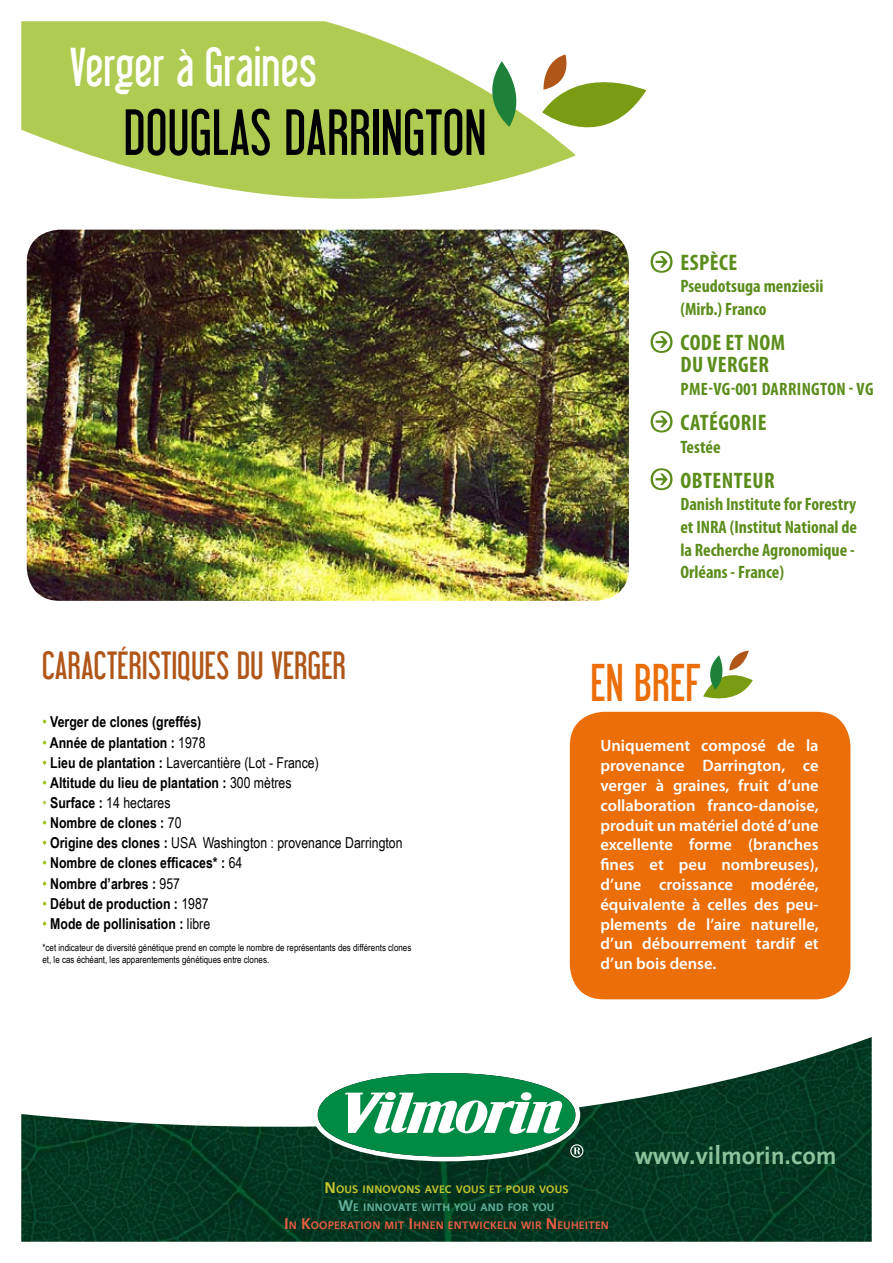
<style>
.page{position:relative;width:893px;height:1263px;background:#fff}
.page>*{position:absolute;margin:0;border:0;box-sizing:border-box;transform-origin:0 0}
.t1{font:57px "Libel Suit";letter-spacing:.03em;color:#000}
.t2{font:48px "Libel Suit";letter-spacing:.02em;color:#fff}
.t3{font:46.5px "Libel Suit";color:#eb6e08}
.t4{font:34.5px "Libel Suit";letter-spacing:.03em;color:#b05618}
.t5{font:700 25.5px "Projekt LT";color:#8bc39c;scale:.95 1}
.t6{font:700 condensed 22.5px/22.5px "Myriad Pro";letter-spacing:.02em;color:#5c8d1c}
.t7{font:700 condensed 18px/22.5px "Myriad Pro";color:#5c8d1c}
.t8{font:700 condensed 18px "Myriad Pro";letter-spacing:.02em;color:#5c8d1c}
.t9{font:600 16.5px/19.8px "Myriad Pro";color:#fff;text-align:justify}
.t10{font:700 15px "Arial Narrow";color:#000}
.t11{font:15px "Arial Narrow";color:#000}
.t12{font:700 10.95px/18px "Projekt LT";letter-spacing:.015em;color:#e95d43;text-align:center}
.t13{font:9.75px/11.7px "Arial Narrow";color:#000}
.s1{font-weight:400;color:#97be0d}
.s2{font-weight:400}
.s3{color:#97be0d}
.s4{font-weight:700}
.s5{color:#b0cb52}
.s6{font-size:15.75px;color:#c6c530}
.s7{color:#c6c530}
.s8{font-size:15.75px;color:#64b19d}
.s9{color:#64b19d}
.s10{font-size:15.75px}
</style>
<div class="page">
<div style="left:570px;top:712px;width:280px;height:287px;background:#eb6e08;border-radius:34px"></div>
<svg style="left:21px;top:21px;width:555px;height:209px;fill:#b0cb52"></svg>
<svg style="left:542px;top:54px;width:104px;height:100px"></svg>
<svg style="left:477px;top:61px;width:52px;height:66px"></svg>
<img style="left:21px;top:1037px;width:851px;height:205px">
<svg style="left:313px;top:1068px;width:270px;height:93px"></svg>
<svg style="left:651px;top:251px;width:21px;height:22px"></svg>
<svg style="left:651px;top:331px;width:21px;height:22px"></svg>
<svg style="left:651px;top:468px;width:21px;height:22px"></svg>
<svg style="left:651px;top:411px;width:21px;height:21px"></svg>
<svg style="left:703px;top:651px;width:50px;height:48px"></svg>
<img style="left:27px;top:230px;width:602px;height:371px">
<h2 class="t2" style="left:70px;top:39px;width:247px">VERGER À GRAINES</h2>
<h1 class="t1" style="left:124px;top:98px;width:363px">DOUGLAS DARRINGTON</h1>
<h3 class="t4" style="left:43px;top:645px;width:26px">CARACT</h3>
<h3 class="t4" style="left:118px;top:645px;width:225px">ÉRISTIQUES DU VERGER</h3>
<p class="t10" style="left:43px;top:711px;width:160px"><span class="s1">•</span> Verger de clones (greffés)</p>
<p class="t10" style="left:43px;top:731px;width:165px"><span class="s1">•</span> Année de plantation : <span class="s2">1978</span></p>
<p class="t11" style="left:43px;top:751px;width:278px"><span class="s3">•</span> <span class="s4">Lieu de plantation :</span> Lavercantière (Lot - France)</p>
<p class="t10" style="left:43px;top:771px;width:251px"><span class="s1">•</span> Altitude du lieu de plantation : <span class="s2">300 mètres</span></p>
<p class="t11" style="left:43px;top:792px;width:130px"><span class="s5">•</span> <span class="s4">Surface :</span> 14 hectares</p>
<p class="t10" style="left:43px;top:811px;width:140px"><span class="s1">•</span> Nombre de clones : <span class="s2">70</span></p>
<p class="t11" style="left:43px;top:832px;width:362px"><span class="s3">•</span> <span class="s4">Origine des clones :</span> USA Washington : provenance Darrington</p>
<p class="t10" style="left:43px;top:852px;width:201px"><span class="s1">•</span> Nombre de clones efficaces* : <span class="s2">64</span></p>
<p class="t10" style="left:43px;top:872px;width:139px"><span class="s1">•</span> Nombre d’arbres : <span class="s2">957</span></p>
<p class="t10" style="left:43px;top:892px;width:168px"><span class="s1">•</span> Début de production : <span class="s2">1987</span></p>
<p class="t10" style="left:43px;top:912px;width:169px"><span class="s1">•</span> Mode de pollinisation : <span class="s2">libre</span></p>
<p class="t13" style="left:43px;top:941px;width:370px">*cet indicateur de diversité génétique prend en compte le nombre de représentants des différents clones et, le cas échéant, les apparentements génétiques entre clones.</p>
<h3 class="t6" style="left:681px;top:250px;width:56px">Espèce</h3>
<p class="t7" style="left:680px;top:275px;width:145px">Pseudotsuga menziesii (Mirb.) Franco</p>
<h3 class="t6" style="left:681px;top:331px;width:104px">Code et nom du verger</h3>
<p class="t8" style="left:680px;top:378px;width:186px">PME-VG-001 Darrington - VG</p>
<h3 class="t6" style="left:681px;top:411px;width:86px">Catégorie</h3>
<p class="t7" style="left:680px;top:435px;width:42px">Testée</p>
<h3 class="t6" style="left:681px;top:469px;width:96px">Obtenteur</h3>
<p class="t7" style="left:680px;top:493px;width:177px">Danish Institute for Forestry et INRA</p>
<p class="t7" style="left:680px;top:515px;width:178px;text-indent:49px">(Institut National de la Recherche Agronomique -<br>Orléans - France)</p>
<h3 class="t3" style="left:591px;top:655px;width:111px">EN BREF</h3>
<p class="t9" style="left:600px;top:736px;width:220px">Uniquement composé de la provenance Darrington, ce verger à graines, fruit d’une collaboration franco-danoise, produit un matériel doté d’une excellente forme (branches fines et peu nombreuses), d’une croissance modérée, équivalente à celles des peu&shy;plements de l’aire naturelle, d’un débourrement tardif et d’un bois dense.</p>
<h3 class="t5" style="left:635px;top:1141px;width:214px">www.vilmorin.com</h3>
<p class="t12" style="left:284px;top:1180px;width:325px"><span class="s6">N</span><span class="s7">OUS INNOVONS AVEC VOUS ET POUR VOUS<br></span><span class="s8">W</span><span class="s9">E INNOVATE WITH YOU AND FOR YOU<br></span><span class="s10">I</span> N <span class="s10">K</span>OOPERATION MIT <span class="s10">I</span> HNEN ENTWICKELN WIR <span class="s10">N</span>EUHEITEN</p>
</div>
